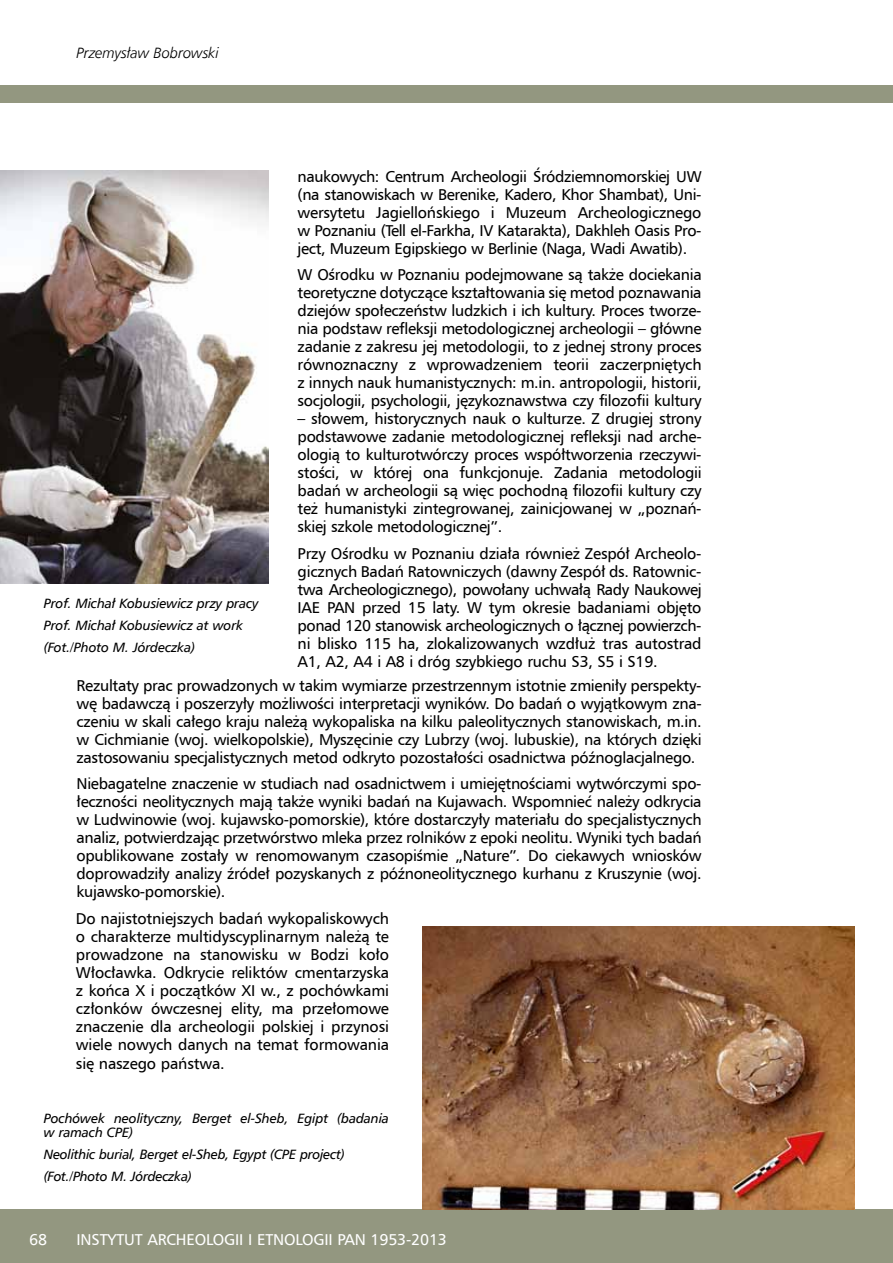
<style>
.page{position:relative;width:893px;height:1263px;background:#fff}
.page>*{position:absolute;margin:0;border:0;box-sizing:border-box;transform-origin:0 0}
.t1{font:15.75px/18px "Humnst 777 EU";letter-spacing:-.02em;color:#000;text-align:justify}
.t2{font:15.75px "Humnst 777 EU";letter-spacing:-.01em;color:#fff}
.t3{font:italic 15px "Humnst 777 Lt EU";letter-spacing:-.01em;color:#000}
.t4{font:italic 13.5px/22px "Humnst 777 EU";letter-spacing:-.01em;color:#000}
.s1{font-style:italic}
</style>
<div class="page">
<div style="left:0;top:1209px;width:893px;height:54px;background:#939780"></div>
<div style="left:0;top:85px;width:893px;height:17px;background:#939780"></div>
<hr style="left:892px;top:0;width:1px;height:1209px;background:#c6c6c6">
<img style="left:0;top:170px;width:269px;height:414px">
<img style="left:423px;top:927px;width:432px;height:282px">
<p class="t3" style="left:77px;top:44px;width:144px">Przemysław Bobrowski</p>
<p class="t4" style="left:44px;top:592px;width:216px">Prof. Michał Kobusiewicz przy pracy<br>Prof. Michał Kobusiewicz at work (Fot./Photo M. Jórdeczka)</p>
<p class="t1" style="left:298px;top:167px;width:405px">naukowych: Centrum Archeologii Śródziemnomorskiej UW (na stanowiskach w Berenike, Kadero, Khor Shambat), U ni&shy;wersytetu Jagiellońskiego i Muzeum Archeologicznego w Poznaniu (Tell el-Farkha, IV Katarakta), Dakhleh Oasis Pro&shy;ject, Muzeum Egipskiego w Berlinie (Naga, Wadi Awatib).</p>
<p class="t1" style="left:298px;top:266px;width:405px">W Ośrodku w Poznaniu podejmowane są także dociekania teoretyczne dotyczące kształtowania się metod poznawania dziejów społeczeństw ludzkich i ich kultury. Proces tworze&shy;nia podstaw refleksji metodologicznej archeologii – główne zadanie z zakresu jej metodologii, to z jednej strony proces równoznaczny z wprowadzeniem teorii zaczerpniętych z innych nauk humanistycznych: m.in. antropologii, historii, socjologii, psychologii, językoznawstwa czy filozofii kultury</p>
<p class="t1" style="left:298px;top:410px;width:405px">– słowem, historycznych nauk o kulturze. Z drugiej strony podstawowe zadanie metodologicznej refleksji nad arche&shy;ologią to kulturotwórczy proces współtworzenia rzeczywi&shy;stości, w której ona funkcjonuje. Zadania metodologii badań w archeologii są więc pochodną filozofii kultury czy też humanistyki zintegrowanej, zainicjowanej w „poznań&shy;skiej szkole metodologicznej”.</p>
<p class="t1" style="left:298px;top:544px;width:405px">Przy Ośrodku w Poznaniu działa również Zespół Archeolo&shy;gicznych Badań Ratowniczych (dawny Zespół ds. Ratownic&shy;twa Archeologicznego), powołany uchwałą Rady N aukowej IAE PAN przed 15 laty. W tym okresie badaniami objęto ponad 120 stanowisk archeologicznych o łącznej powierzch&shy;ni blisko 115 ha, zlokalizowanych wzdłuż tras autostrad A1, A2, A4 i A8 i dróg szybkiego ruchu S3, S5 i S19.</p>
<p class="t1" style="left:77px;top:676px;width:627px">Rezultaty prac prowadzonych w takim wymiarze przestrzennym istotnie zmieniły perspekty&shy;wę badawczą i poszerzyły możliwości interpretacji wyników. Do badań o wyjątkowym zna&shy;czeniu w skali całego kraju należą wykopaliska na kilku paleolitycznych stanowiskach, m.in. w Cichmianie (woj. wielkopolskie), Myszęcinie czy Lubrzy (woj. lubuskie), na których dzięki zastosowaniu specjalistycznych metod odkryto pozostałości osadnictwa późnoglacjalnego.</p>
<p class="t1" style="left:77px;top:775px;width:627px">N iebagatelne znaczenie w studiach nad osadnictwem i umiejętnościami wytwórczymi spo&shy;łeczności neolitycznych mają także wyniki badań na Kujawach. Wspomnieć należy odkrycia w Ludwinowie (woj. kujawsko-pomorskie), które dostarczyły materiału do specjalistycznych analiz, potwierdzając przetwórstwo mleka przez rolników z epoki neolitu. Wyniki tych badań opublikowane zostały w renomowanym czasopiśmie „Nature”<span class="s1">.</span> Do ciekawych wniosków doprowadziły analizy źródeł pozyskanych z późnoneolitycznego kurhanu z Kruszynie (woj. kujawsko-pomorskie).</p>
<p class="t1" style="left:76px;top:910px;width:315px">Do najistotniejszych badań wykopaliskowych o charakterze multidyscyplinarnym należą te prowadzone na stanowisku w Bodzi koło Włocławka. Odkrycie reliktów cmentarzyska z końca X i początków XI w., z pochówkami członków ówczesnej elity, ma przełomowe znaczenie dla archeologii polskiej i przynosi wiele nowych danych na temat formowania się naszego państwa.</p>
<p class="t4" style="left:44px;top:1112px;width:347px;line-height:13.5px">Pochówek neolityczny, Berget el-Sheb, Egipt (badania w ramach CPE)</p>
<p class="t4" style="left:44px;top:1143px;width:303px">Neolithic burial, Berget el-Sheb, Egypt (CPE project) (Fot./Photo M. Jórdeczka)</p>
<p class="t2" style="left:29px;top:1230px;width:19px">68</p>
<p class="t2" style="left:77px;top:1230px;width:372px">In stytut Archeologii i Etnologii PAN 1953-2013</p>
</div>
